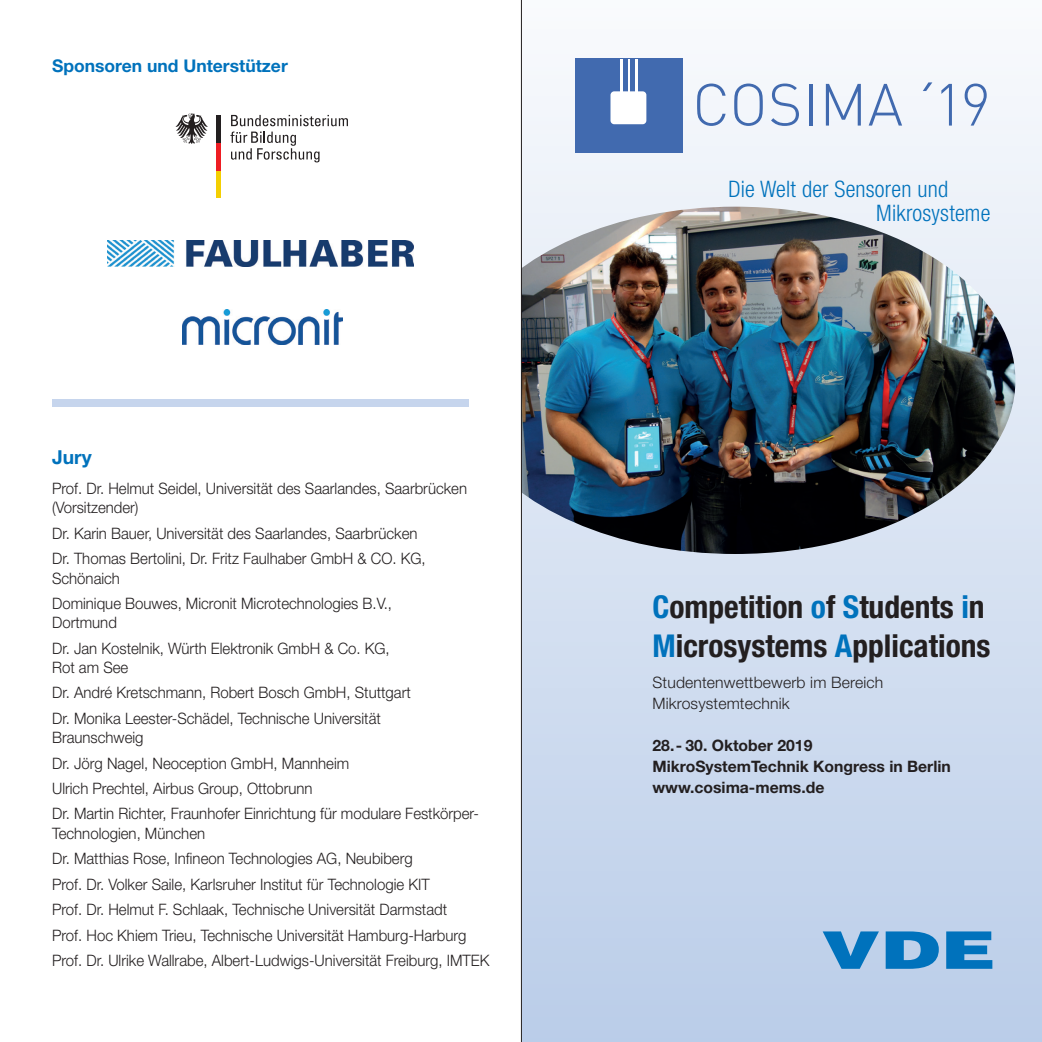
<style>
.page{position:relative;width:1042px;height:1042px;background:#fff}
.page>*{position:absolute;margin:0;border:0;box-sizing:border-box;transform-origin:0 0}
.t1{font:700 condensed 31.5px/39.4px "Helvetica Neue LT Std";color:#231f20}
.t2{font:300 condensed 22.75px "Helvetica Neue LT Std";letter-spacing:.01em;color:#0072bc}
.t3{font:700 19.25px "Helvetica Neue LT Std";color:#0072bc}
.t4{font:700 17.5px "Helvetica Neue LT Std";color:#0072bc}
.t5{font:300 15.75px/19.2px "Helvetica Neue LT Std";color:#231f20;scale:.95 1}
.t6{font:700 15.75px "Helvetica Neue LT Std";color:#231f20}
.t7{font:300 15.75px/21px "Helvetica Neue LT Std";color:#231f20}
.s1{color:#0072bc}
</style>
<div class="page">
<div style="left:522px;top:0;width:520px;height:1042px;background:linear-gradient(to bottom,#f9fafd,#bbcde9)"></div>
<svg style="left:822px;top:931px;width:57px;height:38px"></svg>
<svg style="left:885px;top:931px;width:54px;height:38px"></svg>
<svg style="left:946px;top:931px;width:46px;height:38px"></svg>
<img style="left:520px;top:207px;width:495px;height:347px">
<div style="left:414px;top:193px;width:107px;height:333px;background:#fff"></div>
<div style="left:52px;top:399px;width:417px;height:7px;background:#c6d5ed"></div>
<svg style="left:230px;top:115px;width:118px;height:47px"></svg>
<div style="left:216px;top:171px;width:5px;height:27px;background:#f4cf02"></div>
<div style="left:216px;top:143px;width:5px;height:28px;background:#ee1d23"></div>
<div style="left:216px;top:115px;width:5px;height:28px;background:#231f20"></div>
<svg style="left:175px;top:114px;width:33px;height:30px"></svg>
<img style="left:108px;top:241px;width:305px;height:25px">
<img style="left:182px;top:309px;width:160px;height:35px">
<hr style="left:521px;top:0;width:1px;height:1042px;background:#231f20">
<svg style="left:697px;top:84px;width:28px;height:42px"></svg>
<svg style="left:734px;top:84px;width:29px;height:42px"></svg>
<svg style="left:771px;top:84px;width:28px;height:42px"></svg>
<hr style="left:809px;top:84px;width:3px;height:42px;background:#416aaf">
<svg style="left:826px;top:84px;width:35px;height:42px"></svg>
<svg style="left:868px;top:84px;width:34px;height:42px"></svg>
<svg style="left:923px;top:82px;width:9px;height:9px"></svg>
<svg style="left:941px;top:84px;width:11px;height:42px"></svg>
<svg style="left:964px;top:84px;width:22px;height:42px"></svg>
<div style="left:574px;top:59px;width:108px;height:94px;background:#416aaf"></div>
<div style="left:610px;top:91px;width:36px;height:33px;background:#fff;border-radius:4px"></div>
<hr style="left:620px;top:59px;width:2px;height:33px;background:#fff">
<hr style="left:635px;top:59px;width:2px;height:33px;background:#fff">
<hr style="left:628px;top:59px;width:1px;height:33px;background:#fff">
<p class="t4" style="left:52px;top:55px;width:237px">Sponsoren und Unterstützer</p>
<p class="t3" style="left:52px;top:445px;width:41px">Jury</p>
<p class="t5" style="left:52px;top:478px;width:438px">Prof. Dr. Helmut Seidel, Universität des Saarlandes, Saarbrücken (Vorsitzender)</p>
<p class="t5" style="left:52px;top:523px;width:386px">Dr. Karin Bauer, Universität des Saarlandes, Saarbrücken</p>
<p class="t5" style="left:52px;top:549px;width:395px">Dr. Thomas Bertolini, Dr. Fritz Faulhaber GmbH &amp; CO. KG,<br>Schönaich</p>
<p class="t5" style="left:52px;top:593px;width:359px">Dominique Bouwes, Micronit Microtechnologies B.V.,<br>Dortmund</p>
<p class="t5" style="left:52px;top:638px;width:357px">Dr. Jan Kostelnik, Würth Elektronik GmbH &amp; Co. KG,<br>Rot am See</p>
<p class="t5" style="left:52px;top:683px;width:379px">Dr. André Kretschmann, Robert Bosch GmbH, Stuttgart</p>
<p class="t5" style="left:52px;top:708px;width:348px">Dr. Monika Leester-Schädel, Technische Universität<br>Braunschweig</p>
<p class="t5" style="left:52px;top:753px;width:314px">Dr. Jörg Nagel, Neoception GmbH, Mannheim</p>
<p class="t5" style="left:52px;top:778px;width:276px">Ulrich Prechtel, Airbus Group, Ottobrunn</p>
<p class="t5" style="left:52px;top:804px;width:451px">Dr. Martin Richter, Fraunhofer Einrichtung für modulare Festkörper-<br>Technologien, München</p>
<p class="t5" style="left:52px;top:848px;width:381px">Dr. Matthias Rose, Infineon Technologies AG, Neubiberg</p>
<p class="t5" style="left:52px;top:874px;width:399px">Prof. Dr. Volker Saile, Karlsruher Institut für Technologie KIT</p>
<p class="t5" style="left:52px;top:899px;width:417px">Prof. Dr. Helmut F. Schlaak, Technische Universität Darmstadt</p>
<p class="t5" style="left:52px;top:925px;width:438px">Prof. Hoc Khiem Trieu, Technische Universität Hamburg-Harburg</p>
<p class="t5" style="left:52px;top:950px;width:462px">Prof. Dr. Ulrike Wallrabe, Albert-Ludwigs-Universität Freiburg, IMTEK</p>
<p class="t2" style="left:728px;top:176px;width:221px">Die Welt der Sensoren und</p>
<p class="t2" style="left:876px;top:200px;width:116px">Mikrosysteme</p>
<p class="t1" style="left:652px;top:586px;width:339px"><span class="s1">C</span>ompetition <span class="s1">o</span>f <span class="s1">S</span>tudents <span class="s1">i</span>n<br><span class="s1">M</span>icrosystems <span class="s1">A</span>pplications</p>
<p class="t7" style="left:652px;top:671px;width:232px">Studentenwettbewerb im Bereich<br>Mikrosystemtechnik</p>
<p class="t6" style="left:652px;top:735px;width:161px">28.- 30. Oktober 2019</p>
<p class="t6" style="left:652px;top:756px;width:300px">MikroSystemTechnik Kongress in Berlin</p>
<p class="t6" style="left:652px;top:777px;width:173px">www.cosima-mems.de</p>
</div>
